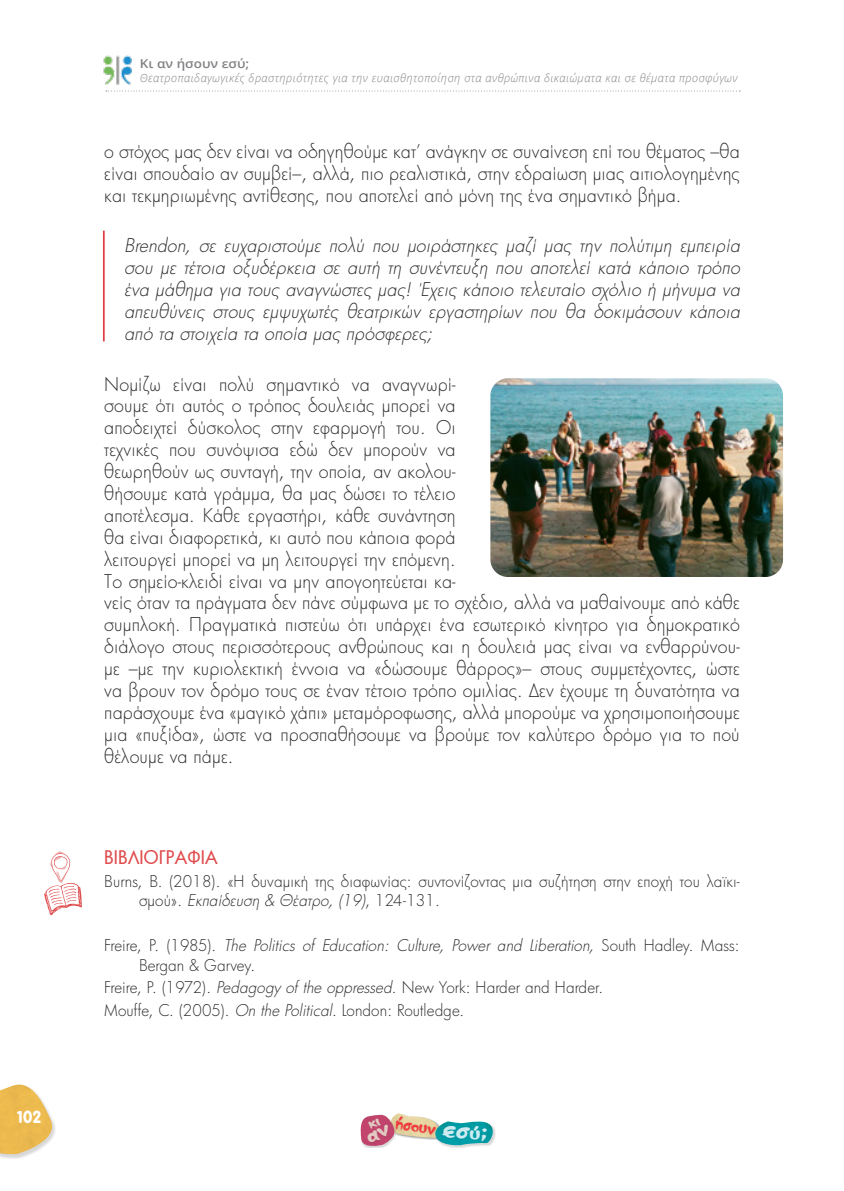
<style>
.page{position:relative;width:844px;height:1191px;background:#fff}
.page>*{position:absolute;margin:0;border:0;box-sizing:border-box;transform-origin:0 0}
.t1{font:19.07px "Athens";color:#cdebf1;scale:1.33 1}
.t2{font:300 18.38px/21.9px "Futura";letter-spacing:.01em;color:#2b292a;text-align:justify}
.t3{font:italic 300 18.38px/21.9px "Futura";letter-spacing:.01em;color:#2b292a;text-align:justify}
.t4{font:500 18.38px "Futura";letter-spacing:.01em;color:#e04b4c}
.t5{font:700 16.28px "B Preplay";color:#fff}
.t6{font:300 15.75px/19.2px "Futura";letter-spacing:.01em;color:#2b292a}
.t7{font:italic 300 15.75px/19.2px "Futura";color:#2b292a}
.t8{font:12.6px "Athens";color:#ef3c3e;scale:1.13 1}
.t9{font:600 12.25px "Open Sans";color:#808285;scale:1.1 1}
.t10{font:italic 300 11.38px "Open Sans";letter-spacing:.05em;color:#808285;scale:.96 1}
.s1{font-style:italic}
.s2{font-style:normal}
.s3{font-size:17.5px}
.s4{font-size:14.17px}
.s5{font-size:16.28px}
</style>
<div class="page">
<div style="left:0;top:1085px;width:57px;height:73px;background:#231f20;opacity:.18"></div>
<img style="left:0;top:1084px;width:57px;height:72px">
<img style="left:103px;top:55px;width:29px;height:30px">
<svg style="left:106px;top:91px;width:634px;height:1px"></svg>
<svg style="left:44px;top:851px;width:38px;height:64px"></svg>
<img style="left:490px;top:378px;width:292px;height:199px">
<hr style="left:103px;top:231px;width:2px;height:110px;background:#df4046">
<svg style="left:360px;top:1113px;width:136px;height:35px"></svg>
<p class="t5" style="left:17px;top:1107px;width:26px">102</p>
<p class="t9" style="left:140px;top:55px;width:101px">Κι αν ήσουν εσύ;</p>
<p class="t10" style="left:140px;top:70px;width:623px">Θεατροπαιδαγωγικές δραστηριότητες για την ευαισθητοποίηση στα ανθρώπινα δικαιώματα και σε θέματα προσφύγων</p>
<p class="t2" style="left:104px;top:140px;width:636px">ο στόχος μας δεν είναι να οδηγηθούμε κατ’ ανάγκην σε συναίνεση επί του θέματος –θα είναι σπουδαίο αν συμβεί–, αλλά, πιο ρεαλιστικά, στην εδραίωση μιας αιτιολογημένης και τεκμηριωμένης αντίθεσης, που αποτελεί από μόνη της ένα σημαντικό βήμα.</p>
<p class="t3" style="left:124px;top:234px;width:621px">Brendon, σε ευχαριστούμε πολύ που μοιράστηκες μαζί μας την πολύτιμη εμπειρία σου με τέτοια οξυδέρκεια σε αυτή τη συνέντευξη που αποτελεί κατά κάποιο τρόπο ένα μάθημα γ ια τους αναγνώστες μας! Έχεις κάποιο τελευταίο σχόλιο ή μήνυμα να απευθύνεις στους εμψυχωτές θεατρικών εργαστηρίων που θα δοκιμάσουν κάποια από τα στοιχεία τα οποία μας πρόσφερες;</p>
<p class="t2" style="left:104px;top:372px;width:637px;text-align:left">Νομίζω είναι πολύ σημαντικό να αναγνωρί-<br>σουμε ότι αυτός ο τρόπος δουλειάς μπορεί να<br>αποδειχτεί δύσκολος στην εφαρμογή του. Οι<br>τεχνικές που συνόψισα εδώ δεν μπορούν να<br>θεωρηθούν ως συνταγή, την οποία, αν ακολου-<br>θήσουμε κατά γράμμα, θα μας δώσει το τέλειο<br>αποτέλεσμα. Κάθε εργαστήρι, κάθε συνάντηση<br>θα είναι διαφορετικά, κι αυτό που κάποια φορά<br>λειτουργεί μπορεί να μη λειτουργεί την επόμενη.<br>Το σημείο-κλειδί είναι να μην απογοητεύεται κα-<br>νείς όταν τα πράγματα δεν πάνε σύμφωνα με το σχέδιο, αλλά να μαθαίνουμε από κάθε συμπλοκή. Πραγματικά πιστεύω ότι υπάρχει ένα εσωτερικό κίνητρο για δημοκρατικό διάλογο στους περισσότερους ανθρώπους και η δουλειά μας είναι να ενθαρρύνου&shy;με –με την κυριολεκτική έννοια να «δώσουμε θάρρος»– στους συμμετέχοντες, ώστε να βρουν τον δρόμο τους σε έναν τέτοιο τρόπο ομιλίας. Δεν έχουμε τη δυνατότητα να παράσχουμε ένα «μαγικό χάπι» μεταμόροφωσης, αλλά μπορούμε να χρησιμοποιήσουμε μια «πυξίδα», ώστε να προσπαθήσουμε να βρούμε τον καλύτερο δρόμο για το πού θέλουμε να πάμε.</p>
<p class="t4" style="left:104px;top:845px;width:115px">ΒΙΒΛΙΟΓΡΑΦΊΑ</p>
<p class="t6" style="left:139px;top:871px;width:602px;text-indent:-35px">Burns, B. (2018). «Η δυναμική της διαφωνίας: συντονίζοντας μια συζήτηση στην εποχή του λαϊκι&shy;σ μ ο ύ » . <span class="s1">Εκπαίδευση &amp; Θέατρο, (19)</span>, 1 24 - 1 3 1 .</p>
<p class="t7" style="left:139px;top:935px;width:602px;text-indent:-35px"><span class="s2">F re i re, P. ( 1 9 8 5 ) .</span> The Politics of Education: Culture, Power and Liberation, <span class="s2">S o u t h H a d l ey. M a ss :<br>Bergan &amp; Garvey.</span></p>
<p class="t6" style="left:104px;top:977px;width:500px">Freire, P. (1972). <span class="s1">Pedagogy of the oppressed</span>. New York: Harder and Harder.</p>
<p class="t6" style="left:104px;top:1000px;width:361px">Mouffe, C. (2005). <span class="s1">On the Political</span>. London: Routledge.</p>
<p class="t8" style="left:398px;top:1113px;width:37px;rotate:9deg">ήσουν</p>
<p class="t1" style="left:444px;top:1114px;width:34px;rotate:4deg">ε<span class="s3">σ</span><span class="s4">ύ</span><span class="s5">;</span></p>
</div>
